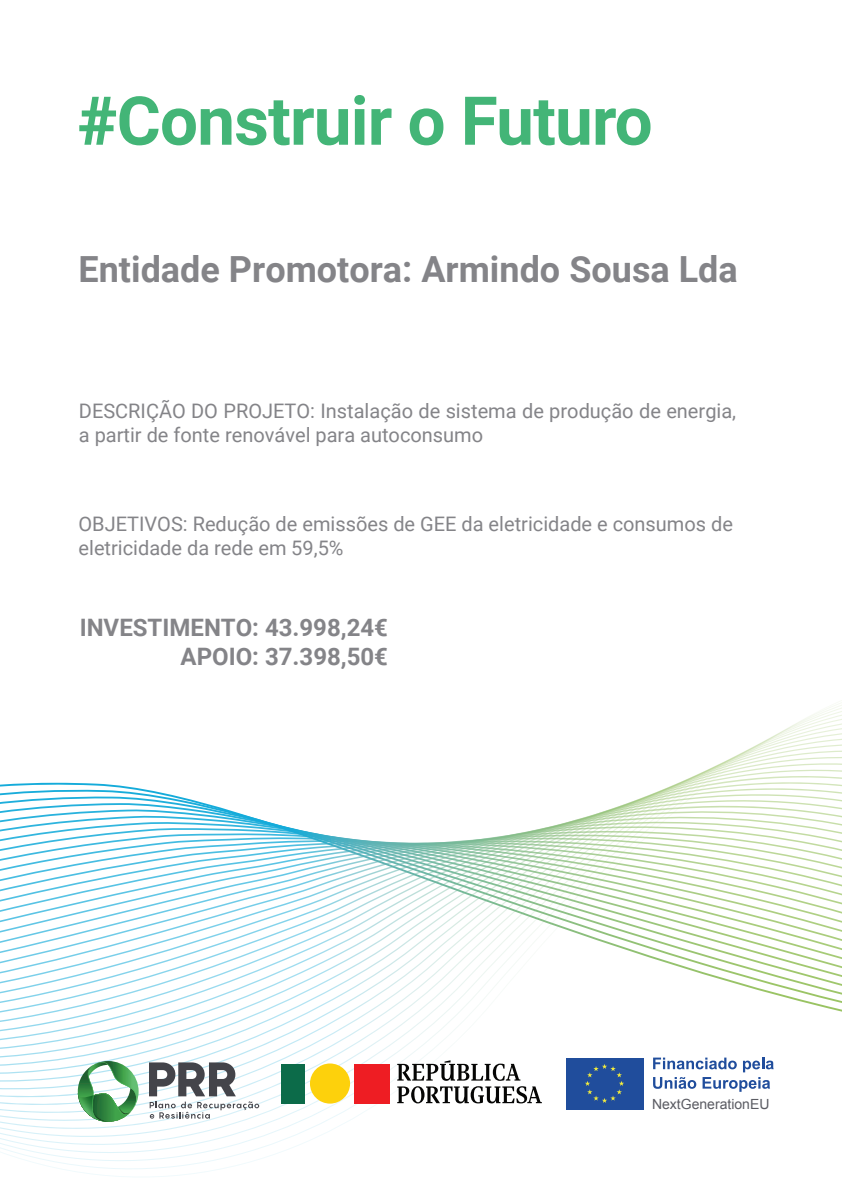
<style>
.page{position:relative;width:842px;height:1191px;background:#fff}
.page>*{position:absolute;margin:0;border:0;box-sizing:border-box;transform-origin:0 0}
.t1{font:700 36px "Roboto";color:#848488}
.t2{font:700 24px/28.8px "Roboto";color:#848488;text-align:right}
.t3{font:20px/24px "Roboto";color:#848488}
.t4{font:14px "Arial";color:#5b5c63}
</style>
<div class="page">
<svg style="left:0;top:702px;width:842px;height:355px"></svg>
<svg style="left:0;top:782px;width:842px;height:229px"></svg>
<svg style="left:79px;top:96px;width:269px;height:49px"></svg>
<svg style="left:354px;top:95px;width:11px;height:50px"></svg>
<svg style="left:371px;top:108px;width:21px;height:37px"></svg>
<svg style="left:410px;top:108px;width:33px;height:37px"></svg>
<svg style="left:465px;top:97px;width:124px;height:48px"></svg>
<svg style="left:596px;top:108px;width:54px;height:37px"></svg>
<svg style="left:149px;top:1062px;width:110px;height:56px"></svg>
<svg style="left:564px;top:1056px;width:81px;height:54px"></svg>
<div style="left:566px;top:1057px;width:77px;height:52px;background:#204d9c"></div>
<svg style="left:585px;top:1064px;width:39px;height:39px"></svg>
<svg style="left:653px;top:1057px;width:121px;height:34px"></svg>
<hr style="left:78px;top:1091px;width:1px;height:32px;background:#304421">
<hr style="left:79px;top:1091px;width:1px;height:32px;background:#324621">
<hr style="left:80px;top:1091px;width:1px;height:32px;background:#334822">
<hr style="left:81px;top:1091px;width:1px;height:32px;background:#344a23">
<hr style="left:82px;top:1091px;width:1px;height:32px;background:#364b24">
<hr style="left:83px;top:1091px;width:1px;height:32px;background:#364e25">
<hr style="left:84px;top:1091px;width:1px;height:32px;background:#384f25">
<hr style="left:85px;top:1091px;width:1px;height:32px;background:#385226">
<hr style="left:86px;top:1091px;width:1px;height:32px;background:#395327">
<hr style="left:87px;top:1091px;width:1px;height:32px;background:#3a5528">
<hr style="left:88px;top:1091px;width:1px;height:32px;background:#3b572a">
<hr style="left:89px;top:1091px;width:1px;height:32px;background:#3c592b">
<hr style="left:90px;top:1091px;width:1px;height:32px;background:#3c5b2d">
<hr style="left:91px;top:1091px;width:1px;height:32px;background:#3e5d2e">
<hr style="left:92px;top:1091px;width:1px;height:32px;background:#3e5f2d">
<hr style="left:93px;top:1091px;width:1px;height:32px;background:#40612f">
<hr style="left:94px;top:1091px;width:1px;height:32px;background:#41632e">
<hr style="left:95px;top:1091px;width:1px;height:32px;background:#426530">
<hr style="left:96px;top:1091px;width:1px;height:32px;background:#436731">
<hr style="left:97px;top:1091px;width:1px;height:32px;background:#436932">
<hr style="left:98px;top:1091px;width:1px;height:32px;background:#456c34">
<hr style="left:99px;top:1091px;width:1px;height:32px;background:#456e34">
<hr style="left:100px;top:1091px;width:1px;height:32px;background:#457035">
<hr style="left:101px;top:1091px;width:1px;height:32px;background:#467236">
<hr style="left:102px;top:1091px;width:1px;height:32px;background:#477437">
<hr style="left:103px;top:1091px;width:1px;height:32px;background:#477638">
<hr style="left:104px;top:1091px;width:1px;height:32px;background:#497939">
<hr style="left:105px;top:1091px;width:1px;height:32px;background:#4a7b3a">
<hr style="left:106px;top:1091px;width:1px;height:32px;background:#4a7d3b">
<hr style="left:107px;top:1091px;width:1px;height:32px;background:#4b7f3b">
<hr style="left:108px;top:1091px;width:1px;height:32px;background:#4c813c">
<hr style="left:109px;top:1091px;width:1px;height:32px;background:#4c833d">
<hr style="left:110px;top:1091px;width:1px;height:32px;background:#4d863f">
<hr style="left:111px;top:1091px;width:1px;height:32px;background:#4f873f">
<hr style="left:112px;top:1091px;width:1px;height:32px;background:#4f8b41">
<hr style="left:113px;top:1091px;width:1px;height:32px;background:#508d41">
<hr style="left:114px;top:1091px;width:1px;height:32px;background:#4f9042">
<hr style="left:115px;top:1091px;width:1px;height:32px;background:#519242">
<hr style="left:116px;top:1091px;width:1px;height:32px;background:#529443">
<hr style="left:117px;top:1091px;width:1px;height:32px;background:#539644">
<hr style="left:118px;top:1091px;width:1px;height:32px;background:#539946">
<hr style="left:119px;top:1091px;width:1px;height:32px;background:#569b47">
<hr style="left:120px;top:1091px;width:1px;height:32px;background:#579e49">
<hr style="left:121px;top:1091px;width:1px;height:32px;background:#579f48">
<hr style="left:122px;top:1091px;width:1px;height:32px;background:#57a348">
<hr style="left:123px;top:1091px;width:1px;height:32px;background:#56a44a">
<hr style="left:124px;top:1091px;width:1px;height:32px;background:#55a64b">
<hr style="left:125px;top:1091px;width:1px;height:32px;background:#56a94c">
<hr style="left:126px;top:1091px;width:1px;height:32px;background:#59ac4c">
<hr style="left:127px;top:1091px;width:1px;height:32px;background:#59ae4d">
<hr style="left:128px;top:1091px;width:1px;height:32px;background:#57b24e">
<hr style="left:129px;top:1091px;width:1px;height:32px;background:#58b44f">
<hr style="left:130px;top:1091px;width:1px;height:32px;background:#5ab950">
<hr style="left:131px;top:1091px;width:1px;height:32px;background:#5aba52">
<svg style="left:78px;top:1059px;width:61px;height:63px"></svg>
<div style="left:355px;top:1063px;width:35px;height:40px;background:#ee1d23"></div>
<div style="left:282px;top:1063px;width:23px;height:40px;background:#0c6b49"></div>
<div style="left:310px;top:1063px;width:40px;height:40px;background:#fdd10c;border-radius:50%"></div>
<svg style="left:397px;top:1060px;width:123px;height:20px"></svg>
<svg style="left:397px;top:1086px;width:145px;height:17px"></svg>
<h1 class="t1" style="left:79px;top:244px;width:661px">Entidade Promotora: Armindo Sousa Lda</h1>
<p class="t3" style="left:79px;top:398px;width:659px">DESCRIÇÃO DO PROJETO: Instalação de sistema de produção de energia, a partir de fonte renovável para autoconsumo</p>
<p class="t3" style="left:79px;top:511px;width:656px">OBJETIVOS: Redução de emissões de GEE da eletricidade e consumos de eletricidade da rede em 59,5%</p>
<p class="t2" style="left:80px;top:612px;width:310px">INVESTIMENTO: 43.998,24€<br>APOIO: 37.398,50€</p>
<p class="t4" style="left:652px;top:1095px;width:119px">NextGenerationEU</p>
</div>
